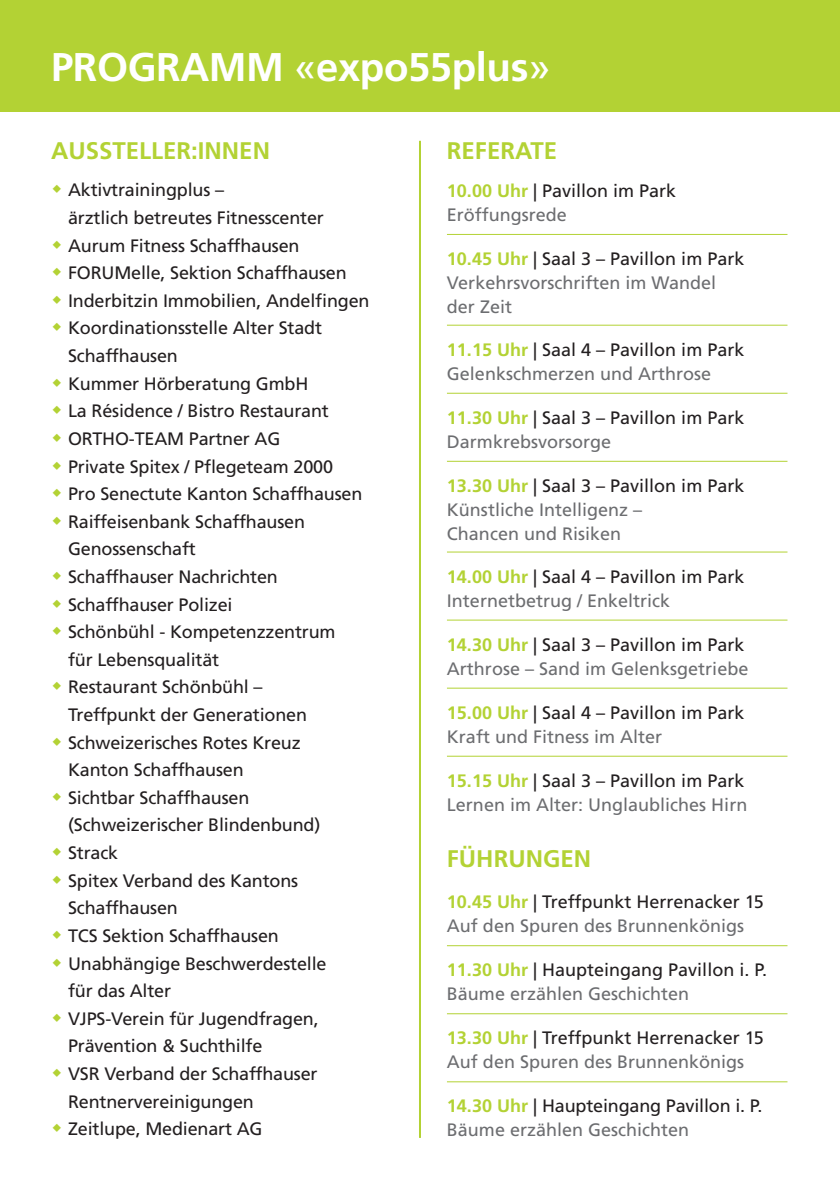
<style>
.page{position:relative;width:840px;height:1191px;background:#fff}
.page>*{position:absolute;margin:0;border:0;box-sizing:border-box;transform-origin:0 0}
.t1{font:700 40px "Frutiger LT Std";letter-spacing:-.01em;color:#fff}
.t2{font:700 24px "Frutiger LT Std";color:#b3d234}
.t3{font:18px/27.6px "Frutiger LT Std";letter-spacing:-.01em;color:#231f20}
.t4{font:18px/24px "Frutiger LT Std";color:#6c6d70}
.s1{font-weight:400}
.s2{font-weight:700;color:#b3d234}
.s3{color:#6c6d70}
.s4{color:#231f20}
</style>
<div class="page">
<div style="left:0;top:0;width:839px;height:111px;background:#b3d234"></div>
<hr style="left:446px;top:234px;width:341px;height:1px;background:#b3d234">
<hr style="left:446px;top:325px;width:341px;height:1px;background:#b3d234">
<hr style="left:446px;top:393px;width:341px;height:1px;background:#b3d234">
<hr style="left:446px;top:461px;width:341px;height:1px;background:#b3d234">
<hr style="left:446px;top:551px;width:341px;height:1px;background:#b3d234">
<hr style="left:446px;top:619px;width:341px;height:1px;background:#b3d234">
<hr style="left:446px;top:687px;width:341px;height:1px;background:#b3d234">
<hr style="left:446px;top:756px;width:341px;height:1px;background:#b3d234">
<hr style="left:446px;top:945px;width:341px;height:1px;background:#b3d234">
<hr style="left:446px;top:1013px;width:341px;height:1px;background:#b3d234">
<hr style="left:446px;top:1081px;width:341px;height:1px;background:#b3d234">
<hr style="left:419px;top:141px;width:2px;height:996px;background:#b3d234">
<h1 class="t1" style="left:51px;top:44px;width:500px">PROGRAMM <span class="s1">«</span>expo55plus<span class="s1">»</span></h1>
<h2 class="t2" style="left:51px;top:136px;width:220px">AUSSTELLER:INNEN</h2>
<p class="t3" style="left:68px;top:176px;width:303px">Aktivtrainingplus –<br>ärztlich betreutes Fitnesscenter<br>Aurum Fitness Schaffhausen<br>FORUMelle, Sektion Schaffhausen<br>Inderbitzin Immobilien, Andelfingen<br>Koordinationsstelle Alter Stadt<br>Schaffhausen<br>Kummer Hörberatung GmbH<br>La Résidence / Bistro Restaurant<br>ORTHO-TEAM Partner AG<br>Private Spitex / Pflegeteam 2000<br>Pro Senectute Kanton Schaffhausen<br>Raiffeisenbank Schaffhausen<br>Genossenschaft<br>Schaffhauser Nachrichten<br>Schaffhauser Polizei<br>Schönbühl - Kompetenzzentrum<br>für Lebensqualität<br>Restaurant Schönbühl –<br>Treffpunkt der Generationen<br>Schweizerisches Rotes Kreuz<br>Kanton Schaffhausen<br>Sichtbar Schaffhausen (Schweizerischer Blindenbund)<br>Strack<br>Spitex Verband des Kantons<br>Schaffhausen<br>TCS Sektion Schaffhausen<br>Unabhängige Beschwerdestelle<br>für das Alter<br>VJPS-Verein für Jugendfragen,<br>Prävention &amp; Suchthilfe<br>VSR Verband der Schaffhauser<br>Rentnervereinigungen<br>Zeitlupe, Medienart AG</p>
<h2 class="t2" style="left:446px;top:136px;width:112px">REFERATE</h2>
<p class="t3" style="left:446px;top:179px;width:231px;line-height:24px"><span class="s2">10.00 Uhr</span> | Pavillon im Park<br><span class="s3">Eröffungsrede</span></p>
<p class="t4" style="left:446px;top:247px;width:299px"><span class="s2">10.45 Uhr</span> <span class="s4">| Saal 3 – Pavillon im Park<br></span>Verkehrsvorschriften im Wandel der Zeit</p>
<p class="t4" style="left:446px;top:337px;width:299px"><span class="s2">11.15 Uhr</span> <span class="s4">| Saal 4 – Pavillon im Park<br></span>Gelenkschmerzen und Arthrose</p>
<p class="t3" style="left:446px;top:405px;width:299px;line-height:24px"><span class="s2">11.30 Uhr</span> | Saal 3 – Pavillon im Park<br><span class="s3">Darmkrebsvorsorge</span></p>
<p class="t4" style="left:446px;top:473px;width:299px"><span class="s2">13.30 Uhr</span> <span class="s4">| Saal 3 – Pavillon im Park<br></span>Künstliche Intelligenz –<br>Chancen und Risiken</p>
<p class="t4" style="left:446px;top:564px;width:299px"><span class="s2">14.00 Uhr</span> <span class="s4">| Saal 4 – Pavillon im Park<br></span>Internetbetrug / Enkeltrick</p>
<p class="t4" style="left:446px;top:632px;width:303px"><span class="s2">14.30 Uhr</span> <span class="s4">| Saal 3 – Pavillon im Park<br></span>Arthrose – Sand im Gelenksgetriebe</p>
<p class="t4" style="left:446px;top:700px;width:299px"><span class="s2">15.00 Uhr</span> <span class="s4">| Saal 4 – Pavillon im Park<br></span>Kraft und Fitness im Alter</p>
<p class="t4" style="left:446px;top:768px;width:302px"><span class="s2">15.15 Uhr</span> <span class="s4">| Saal 3 – Pavillon im Park<br></span>Lernen im Alter: Unglaubliches Hirn</p>
<h2 class="t2" style="left:446px;top:844px;width:145px">FÜHRUNGEN</h2>
<p class="t4" style="left:446px;top:890px;width:318px"><span class="s2">10.45 Uhr</span> <span class="s4">| Treffpunkt Herrenacker 15<br></span>Auf den Spuren des Brunnenkönigs</p>
<p class="t3" style="left:446px;top:958px;width:321px;line-height:24px"><span class="s2">11.30 Uhr</span> | Haupteingang Pavillon i. P.<br><span class="s3">Bäume erzählen Geschichten</span></p>
<p class="t4" style="left:446px;top:1026px;width:318px"><span class="s2">13.30 Uhr</span> <span class="s4">| Treffpunkt Herrenacker 15<br></span>Auf den Spuren des Brunnenkönigs</p>
<p class="t3" style="left:446px;top:1094px;width:317px;line-height:24px"><span class="s2">14.30 Uhr</span> | Haupteingang Pavillon i. P.<br><span class="s3">Bäume erzählen Geschichten</span></p>
</div>
